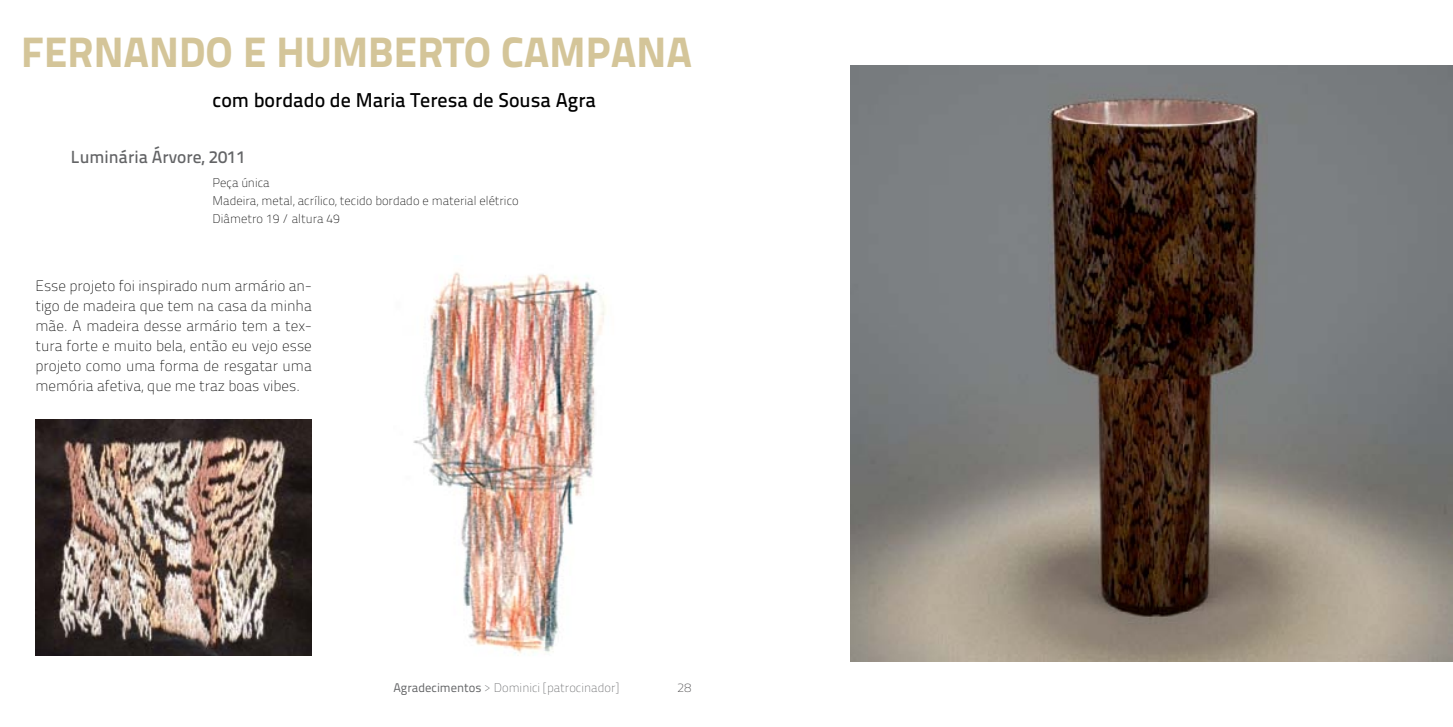
<style>
.page{position:relative;width:1453px;height:727px;background:#fff}
.page>*{position:absolute;margin:0;border:0;box-sizing:border-box;transform-origin:0 0}
.t1{font:42.5px "Titillium Text 14 L 999 wt";color:#d4c599}
.t2{font:20px "Titillium Text 14 L 600 wt";color:#000}
.t3{font:17.5px "Titillium Text 14 L 600 wt";color:#636466}
.t4{font:700 15px/20px "Titillium Text 14 L";color:#000;text-align:justify}
.t5{font:700 12.5px/18px "Titillium Text 14 L";color:#000}
.t6{font:700 12.5px "Titillium Text 14 L";color:#636466}
.t7{font:700 12.5px "Titillium Text 14 L";color:#414042}
.s1{font-family:"Titillium Text 14 L 400 wt";font-weight:400}
</style>
<div class="page">
<img style="left:850px;top:66px;width:603px;height:595px">
<img style="left:35px;top:419px;width:277px;height:236px">
<img style="left:413px;top:272px;width:193px;height:382px">
<p class="t1" style="left:21px;top:26px;width:672px">FERNANDO E HUMBERTO CAMPANA</p>
<p class="t2" style="left:213px;top:88px;width:385px">com bordado de Maria Teresa de Sousa Agra</p>
<p class="t3" style="left:71px;top:147px;width:176px">Luminária Árvore, 2011</p>
<p class="t5" style="left:213px;top:173px;width:308px">Peça única<br>Madeira, metal, acrílico, tecido bordado e material elétrico<br>Diâmetro 19 / altura 49</p>
<p class="t4" style="left:35px;top:276px;width:278px">Esse projeto foi inspirado num armário an&shy;tigo de madeira que tem na casa da minha mãe. A madeira desse armário tem a tex&shy;tura forte e muito bela, então eu vejo esse projeto como uma forma de resgatar uma memória afetiva, que me traz boas vibes.</p>
<p class="t6" style="left:393px;top:679px;width:227px"><span class="s1">Agradecimentos</span> &gt; Dominici [patrocinador]</p>
<p class="t7" style="left:677px;top:679px;width:15px">28</p>
</div>
